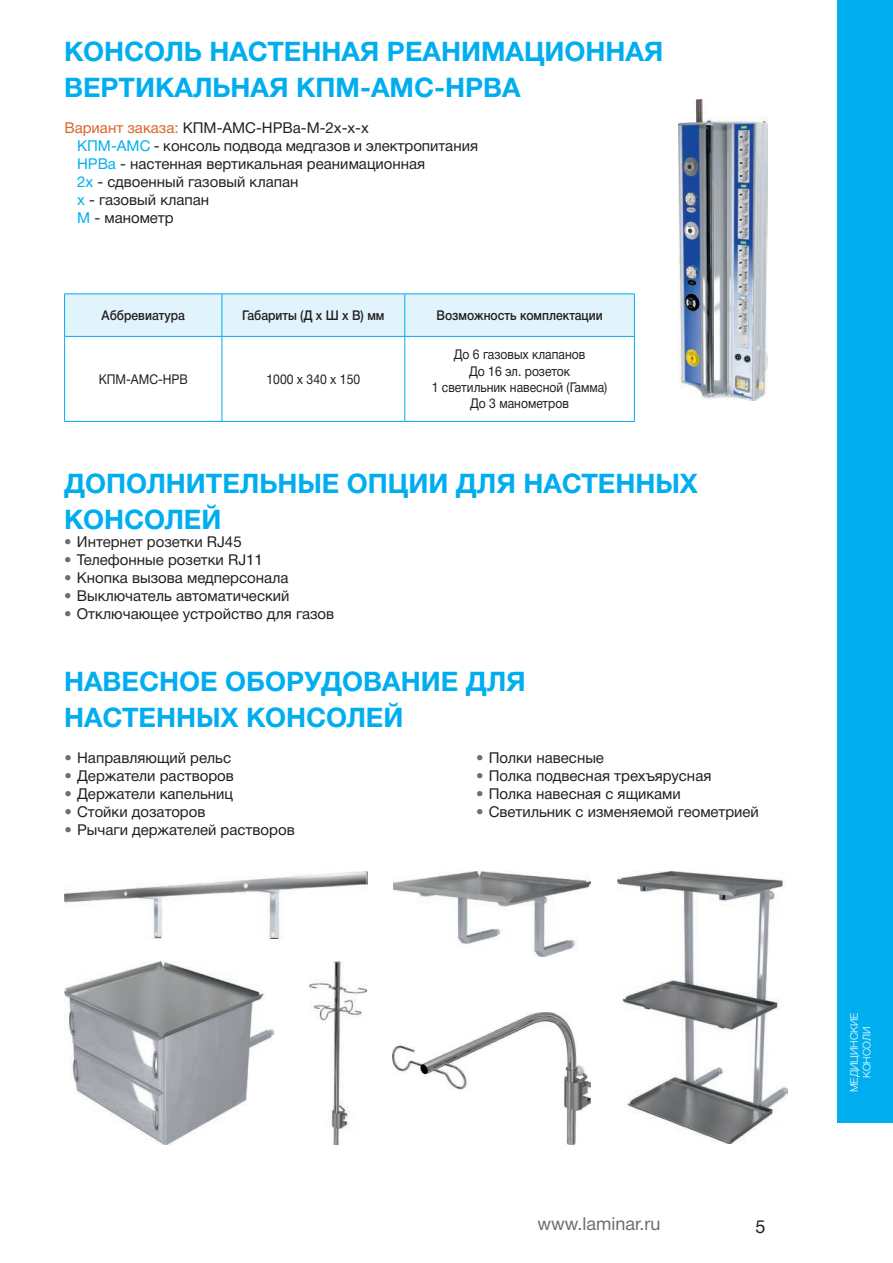
<style>
.page{position:relative;width:893px;height:1263px;background:#fff}
.page>*{position:absolute;margin:0;border:0;box-sizing:border-box;transform-origin:0 0}
.О_Заголовок_Консоли{font:700 27px "Helvetica Neue Cyr";color:#00aeef}
.t1{font:18px "Helvetica Neue Cyr";color:#6c6d70}
.t2{font:18px "Helvetica Neue Cyr";color:#231f20}
.О_Основной_текст{font:15px "Helvetica Neue Cyr";color:#231f20}
.О_таблица{font:13.5px "Helvetica Neue Cyr";color:#231f20;scale:.9 1}
.О_таблица-2{font:500 13.5px "Helvetica Neue Cyr";color:#231f20;scale:.9 1}
.t3{font:300 10.5px/12.6px "Helvetica Neue Cyr";color:#fff;text-align:center}
.s1{color:#da6527}
.s2{color:#00aeef}
.s3{color:#6c6d70}
</style>
<div class="page">
<div style="left:838px;top:0;width:55px;height:1123px;background:#00aeef"></div>
<img style="left:678px;top:100px;width:90px;height:300px">
<div style="left:65px;top:295px;width:569px;height:41px;background:#e1f4fc"></div>
<hr style="left:222px;top:294px;width:1px;height:42px;background:#00aeef">
<hr style="left:404px;top:294px;width:1px;height:42px;background:#00aeef">
<hr style="left:64px;top:336px;width:158px;height:1px;background:#00aeef">
<hr style="left:222px;top:336px;width:183px;height:1px;background:#00aeef">
<hr style="left:222px;top:337px;width:1px;height:84px;background:#00aeef">
<hr style="left:405px;top:336px;width:230px;height:1px;background:#00aeef">
<hr style="left:404px;top:337px;width:1px;height:84px;background:#00aeef">
<hr style="left:64px;top:294px;width:158px;height:1px;background:#00aeef">
<hr style="left:64px;top:294px;width:1px;height:42px;background:#00aeef">
<hr style="left:222px;top:294px;width:183px;height:1px;background:#00aeef">
<hr style="left:405px;top:294px;width:230px;height:1px;background:#00aeef">
<hr style="left:634px;top:294px;width:1px;height:42px;background:#00aeef">
<hr style="left:64px;top:337px;width:1px;height:84px;background:#00aeef">
<hr style="left:634px;top:337px;width:1px;height:84px;background:#00aeef">
<hr style="left:64px;top:421px;width:158px;height:1px;background:#00aeef">
<hr style="left:222px;top:421px;width:183px;height:1px;background:#00aeef">
<hr style="left:405px;top:421px;width:230px;height:1px;background:#00aeef">
<img style="left:64px;top:872px;width:303px;height:66px">
<img style="left:394px;top:872px;width:196px;height:85px">
<img style="left:310px;top:961px;width:56px;height:183px">
<img style="left:392px;top:1012px;width:198px;height:132px">
<img style="left:618px;top:872px;width:169px;height:272px">
<img style="left:64px;top:961px;width:209px;height:183px">
<p class="О_Заголовок_Консоли" style="left:64px;top:36px;width:601px">КОНСОЛЬ НАСТЕННАЯ РЕАНИМАЦИОННАЯ</p>
<p class="О_Заголовок_Консоли" style="left:64px;top:72px;width:458px">ВЕРТИКАЛЬНАЯ КПМ-АМС-НРВА</p>
<p class="О_Основной_текст" style="left:64px;top:119px;width:306px"><span class="s1">Вариант заказа:</span> КПМ-АМС-НРВа-М-2х-х-х</p>
<p class="О_Основной_текст" style="left:77px;top:137px;width:402px"><span class="s2">КПМ-АМС</span> - консоль подвода медгазов и электропитания</p>
<p class="О_Основной_текст" style="left:77px;top:155px;width:350px"><span class="s2">НРВа</span> - настенная вертикальная реанимационная</p>
<p class="О_Основной_текст" style="left:77px;top:173px;width:223px"><span class="s2">2х</span> - сдвоенный газовый клапан</p>
<p class="О_Основной_текст" style="left:77px;top:191px;width:134px"><span class="s2">х</span> - газовый клапан</p>
<p class="О_Основной_текст" style="left:77px;top:209px;width:98px"><span class="s2">М</span> - манометр</p>
<p class="О_таблица-2" style="left:102px;top:308px;width:94px">Аббревиатура</p>
<p class="О_таблица-2" style="left:242px;top:308px;width:160px">Габариты (Д х Ш х В) мм</p>
<p class="О_таблица-2" style="left:436px;top:308px;width:186px">Возможность комплектации</p>
<p class="О_таблица" style="left:99px;top:372px;width:101px">КПМ-АМС-НРВ</p>
<p class="О_таблица" style="left:267px;top:372px;width:106px">1000 х 340 х 150</p>
<p class="О_таблица" style="left:454px;top:347px;width:148px">До 6 газовых клапанов</p>
<p class="О_таблица" style="left:469px;top:363px;width:114px">До 16 эл. розеток</p>
<p class="О_таблица" style="left:432px;top:380px;width:197px">1 светильник навесной (Гамма)</p>
<p class="О_таблица" style="left:470px;top:396px;width:111px">До 3 манометров</p>
<p class="О_Заголовок_Консоли" style="left:64px;top:468px;width:635px">ДОПОЛНИТЕЛЬНЫЕ ОПЦИИ ДЛЯ НАСТЕННЫХ</p>
<p class="О_Заголовок_Консоли" style="left:64px;top:504px;width:159px">КОНСОЛЕЙ</p>
<p class="О_Основной_текст" style="left:64px;top:533px;width:179px"><span class="s3">•</span> Интернет розетки RJ45</p>
<p class="О_Основной_текст" style="left:64px;top:551px;width:200px"><span class="s3">•</span> Телефонные розетки RJ11</p>
<p class="О_Основной_текст" style="left:64px;top:569px;width:226px"><span class="s3">•</span> Кнопка вызова медперсонала</p>
<p class="О_Основной_текст" style="left:64px;top:587px;width:227px"><span class="s3">•</span> Выключатель автоматический</p>
<p class="О_Основной_текст" style="left:64px;top:605px;width:272px"><span class="s3">•</span> Отключающее устройство для газов</p>
<p class="О_Заголовок_Консоли" style="left:64px;top:666px;width:463px">НАВЕСНОЕ ОБОРУДОВАНИЕ ДЛЯ</p>
<p class="О_Заголовок_Консоли" style="left:64px;top:702px;width:341px">НАСТЕННЫХ КОНСОЛЕЙ</p>
<p class="О_Основной_текст" style="left:64px;top:749px;width:168px"><span class="s3">•</span> Направляющий рельс</p>
<p class="О_Основной_текст" style="left:64px;top:767px;width:171px"><span class="s3">•</span> Держатели растворов</p>
<p class="О_Основной_текст" style="left:64px;top:785px;width:170px"><span class="s3">•</span> Держатели капельниц</p>
<p class="О_Основной_текст" style="left:64px;top:803px;width:143px"><span class="s3">•</span> Стойки дозаторов</p>
<p class="О_Основной_текст" style="left:64px;top:821px;width:232px"><span class="s3">•</span> Рычаги держателей растворов</p>
<p class="О_Основной_текст" style="left:476px;top:749px;width:129px"><span class="s3">•</span> Полки навесные</p>
<p class="О_Основной_текст" style="left:476px;top:767px;width:237px"><span class="s3">•</span> Полка подвесная трехъярусная</p>
<p class="О_Основной_текст" style="left:476px;top:785px;width:206px"><span class="s3">•</span> Полка навесная с ящиками</p>
<p class="О_Основной_текст" style="left:476px;top:803px;width:284px"><span class="s3">•</span> Светильник с изменяемой геометрией</p>
<p class="t1" style="left:537px;top:1214px;width:124px">www.laminar.ru</p>
<p class="t2" style="left:755px;top:1217px;width:12px">5</p>
<p class="t3" style="left:848px;top:1092px;width:81px;rotate:-90deg">МЕДИЦИНСКИЕ<br>КОНСОЛИ</p>
</div>
